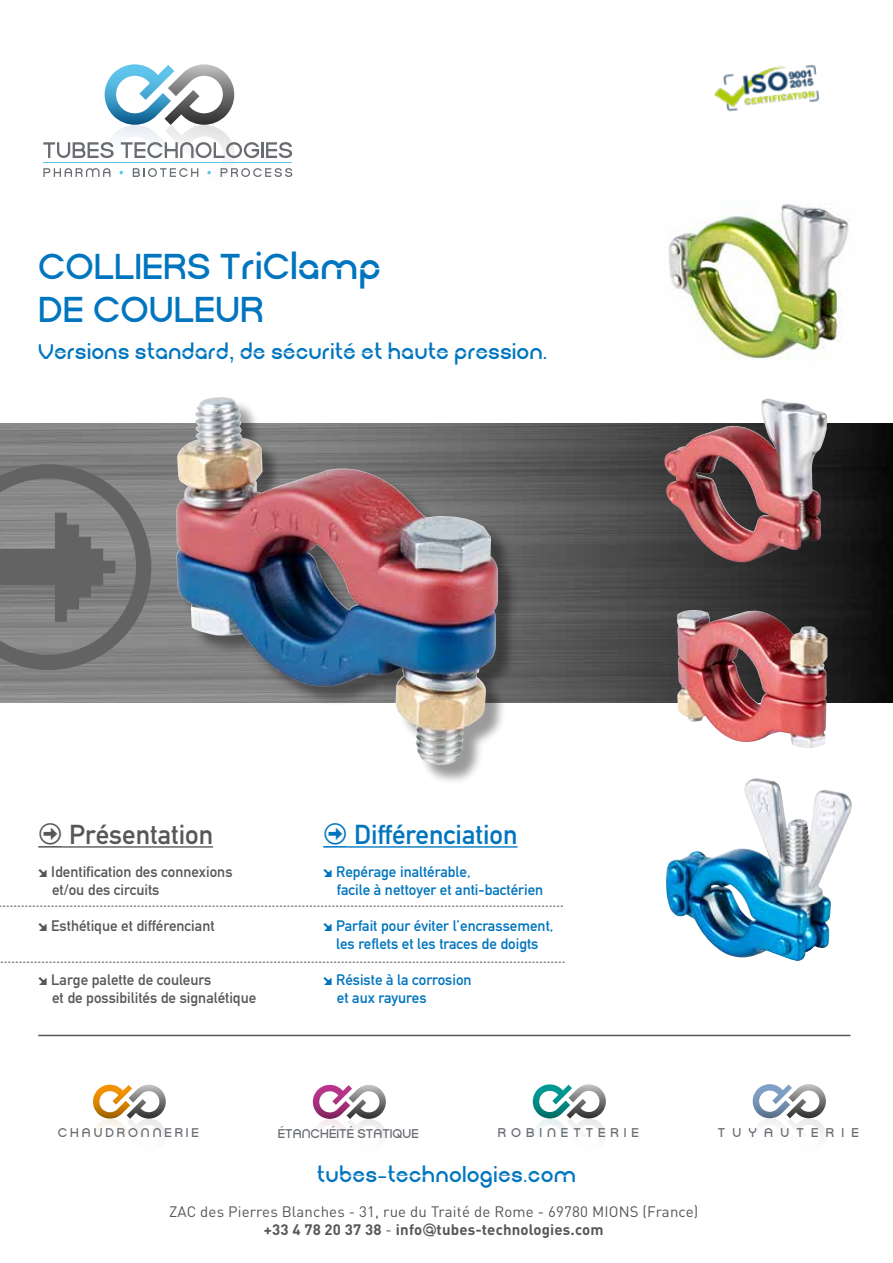
<style>
.page{position:relative;width:893px;height:1263px;background:#fff}
.page>*{position:absolute;margin:0;border:0;box-sizing:border-box;transform-origin:0 0}
.t1{font:259.2px "Fleches Left Right";color:#646363}
.t2{font:36px/43.2px "gpkn";color:#0075bf}
.t3{font:700 27px "DIN Alternate";color:#0075bf}
.t4{font:700 27px "DIN Alternate";color:#575756}
.t5{font:21px "gpkn";color:#0075bf}
.t6{font:700 15px/18px "DIN Alternate";color:#0075bf}
.t7{font:700 15px/18px "DIN Alternate";color:#575756}
.t8{font:15px/18px "DIN";letter-spacing:.01em;color:#575756;text-align:center}
.t9{font:12.75px "gpkn";letter-spacing:.005em;color:#696d72}
.t10{font:12.75px "gpkn";letter-spacing:.39em;color:#696d72}
.t11{font:12.75px "gpkn";letter-spacing:.57em;color:#696d72}
.t12{font:12.6px "gpkn";letter-spacing:.23em;color:#696d72}
.s1{font-family:"Fleches Left Right";font-weight:400}
.s2{font-family:"Fleches Left Right";font-weight:400;font-size:12px}
.s3{font-weight:700}
.s4{font-family:"gpkn"}
</style>
<div class="page">
<img style="left:0;top:423px;width:893px;height:280px">
<svg style="left:105px;top:64px;width:129px;height:61px"></svg>
<img style="left:165px;top:125px;width:70px;height:52px">
<svg style="left:43px;top:142px;width:71px;height:16px"></svg>
<svg style="left:121px;top:142px;width:138px;height:16px"></svg>
<hr style="left:261px;top:142px;width:3px;height:16px;background:#696d72">
<svg style="left:266px;top:142px;width:26px;height:16px"></svg>
<svg style="left:43px;top:168px;width:67px;height:9px"></svg>
<svg style="left:119px;top:171px;width:4px;height:3px"></svg>
<svg style="left:133px;top:168px;width:65px;height:9px"></svg>
<svg style="left:207px;top:171px;width:4px;height:3px"></svg>
<svg style="left:221px;top:168px;width:71px;height:9px"></svg>
<hr style="left:43px;top:162px;width:249px;height:1px;background:#60c5ed">
<img style="left:714px;top:64px;width:105px;height:48px">
<svg style="left:753px;top:1084px;width:73px;height:53px"></svg>
<svg style="left:533px;top:1084px;width:73px;height:53px"></svg>
<svg style="left:93px;top:1085px;width:73px;height:52px"></svg>
<svg style="left:313px;top:1085px;width:73px;height:52px"></svg>
<img style="left:677px;top:610px;width:150px;height:138px">
<div style="left:179px;top:400px;width:340px;height:386px;background:#000;opacity:.4"></div>
<img style="left:176px;top:397px;width:322px;height:368px">
<img style="left:662px;top:398px;width:167px;height:168px">
<img style="left:668px;top:204px;width:182px;height:155px">
<img style="left:665px;top:778px;width:187px;height:183px">
<svg style="left:38px;top:846px;width:25px;height:1px"></svg>
<hr style="left:63px;top:846px;width:150px;height:2px;background:#575756">
<svg style="left:323px;top:846px;width:25px;height:1px"></svg>
<hr style="left:348px;top:846px;width:170px;height:2px;background:#0075bf">
<hr style="left:38px;top:1035px;width:812px;height:1px;background:#575756">
<svg style="left:0;top:906px;width:563px;height:1px"></svg>
<svg style="left:0;top:962px;width:565px;height:1px"></svg>
<h2 class="t2" style="left:38px;top:245px;width:344px">COLLIERS TriClamp<br>DE COULEUR</h2>
<h3 class="t5" style="left:38px;top:338px;width:510px">Versions standard, de sécurité et haute pression.</h3>
<h1 class="t1" style="left:-68px;top:459px;width:236px">h</h1>
<h3 class="t4" style="left:38px;top:814px;width:176px"><span class="s1">h</span> Présentation</h3>
<p class="t7" style="left:52px;top:862px;width:182px;text-indent:-14px"><span class="s2">n</span> Identification des connexions et/ou des circuits</p>
<p class="t7" style="left:38px;top:916px;width:178px"><span class="s2">n</span> Esthétique et différenciant</p>
<p class="t7" style="left:52px;top:970px;width:206px;text-indent:-14px"><span class="s2">n</span> Large palette de couleurs<br>et de possibilités de signalétique</p>
<h3 class="t3" style="left:323px;top:814px;width:196px"><span class="s1">h</span> Différenciation</h3>
<p class="t6" style="left:337px;top:862px;width:208px;text-indent:-14px"><span class="s2">n</span> Repérage inaltérable,<br>facile à nettoyer et anti-bactérien</p>
<p class="t6" style="left:323px;top:916px;width:232px;text-align:center"><span class="s2">n</span> Parfait pour éviter l’encrassement, les reflets et les traces de doigts</p>
<p class="t6" style="left:337px;top:970px;width:136px;text-indent:-14px"><span class="s2">n</span> Résiste à la corrosion et aux rayures</p>
<p class="t12" style="left:58px;top:1125px;width:143px">CHAUDRONNERIE</p>
<p class="t9" style="left:278px;top:1125px;width:143px">ÉTANCHÉITÉ STATIQUE</p>
<p class="t10" style="left:498px;top:1125px;width:143px">ROBINETTERIE</p>
<p class="t11" style="left:718px;top:1124px;width:143px">TUYAUTERIE</p>
<h3 class="t5" style="left:317px;top:1161px;width:261px">tubes-technologies.com</h3>
<p class="t8" style="left:169px;top:1202px;width:531px">ZAC des Pierres Blanches - 31, rue du Traité de Rome - 69780 MIONS (France) <span class="s3">+33 4 78 20 37 38</span> - <span class="s3">info</span><span class="s4">@</span><span class="s3">tubes-technologies.com</span></p>
</div>
